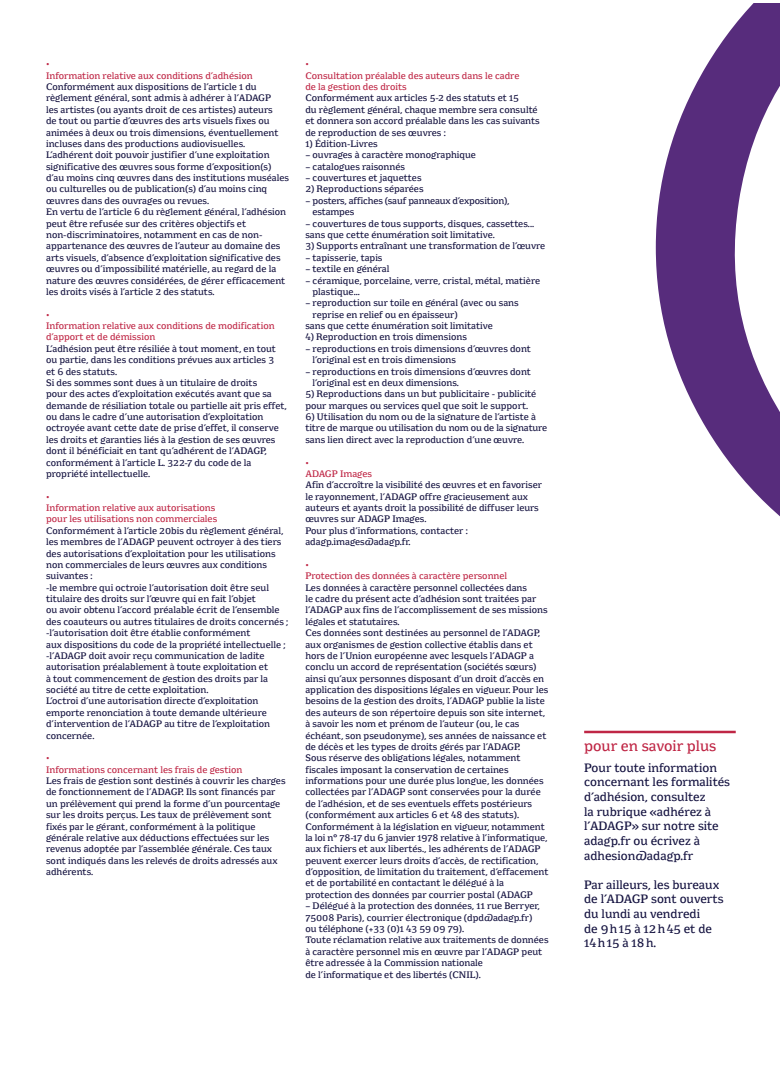
<style>
.page{position:relative;width:780px;height:1088px;background:#fff}
.page>*{position:absolute;margin:0;border:0;box-sizing:border-box;transform-origin:0 0}
.sous_titre{font:13.75px "Minuscule 5";color:#bf2645}
.texte_courant{font:11.25px/14.6px "Minuscule 5";color:#141240}
.texte_courant-2{font:8.75px/11.4px "Minuscule 5";color:#141240}
.texte_courant-3{font:8.75px/11.4px "Minuscule 5";color:#bf2645}
.texte_courant-4{font:8.75px/11.4px "Minuscule 5";letter-spacing:-.02em;color:#141240}
</style>
<div class="page">
<svg style="left:655px;top:4px;width:125px;height:513px;fill:#572c7c"></svg>
<hr style="left:584px;top:731px;width:151px;height:2px;background:#bf2645">
<p class="texte_courant-3" style="left:46px;top:58px;width:5px">•</p>
<p class="texte_courant-3" style="left:46px;top:69px;width:208px">Information relative aux conditions d’adhésion</p>
<p class="texte_courant-2" style="left:46px;top:81px;width:244px">Conformément aux dispositions de l’article 1 du règlement général, sont admis à adhérer à l’ADAGP<br>les artistes (ou ayants droit de ces artistes) auteurs<br>de tout ou partie d’œuvres des arts visuels fixes ou animées à deux ou trois dimensions, éventuellement incluses dans des productions audiovisuelles.<br>L’adhérent doit pouvoir justifier d’une exploitation significative des œuvres sous forme d’exposition(s) d’au moins cinq œuvres dans des institutions muséales ou culturelles ou de publication(s) d’au moins cinq œuvres dans des ouvrages ou revues.</p>
<p class="texte_courant-2" style="left:46px;top:206px;width:241px">En vertu de l’article 6 du règlement général, l’adhésion peut être refusée sur des critères objectifs et non-discriminatoires, notamment en cas de non&shy;appartenance des œuvres de l’auteur au domaine des arts visuels, d’absence d’exploitation significative des œuvres ou d’impossibilité matérielle, au regard de la nature des œuvres considérées, de gérer efficacement les droits visés à l’article 2 des statuts.</p>
<p class="texte_courant-3" style="left:46px;top:308px;width:5px">•</p>
<p class="texte_courant-3" style="left:46px;top:319px;width:230px">Information relative aux conditions de modification d’apport et de démission</p>
<p class="texte_courant-2" style="left:46px;top:342px;width:231px">L’adhésion peut être résiliée à tout moment, en tout ou partie, dans les conditions prévues aux articles 3 et 6 des statuts.</p>
<p class="texte_courant-2" style="left:46px;top:376px;width:242px">Si des sommes sont dues à un titulaire de droits<br>pour des actes d’exploitation exécutés avant que sa demande de résiliation totale ou partielle ait pris effet, ou dans le cadre d’une autorisation d’exploitation octroyée avant cette date de prise d’effet, il conserve les droits et garanties liés à la gestion de ses œuvres dont il bénéficiait en tant qu’adhérent de l’ADAGP, conformément à l’article L. 322-7 du code de la propriété intellectuelle.</p>
<p class="texte_courant-3" style="left:46px;top:490px;width:5px">•</p>
<p class="texte_courant-3" style="left:46px;top:501px;width:173px">Information relative aux autorisations pour les utilisations non commerciales</p>
<p class="texte_courant-2" style="left:46px;top:524px;width:239px">Conformément à l’article 20bis du règlement général, les membres de l’ADAGP peuvent octroyer à des tiers des autorisations d’exploitation pour les utilisations non commerciales de leurs œuvres aux conditions suivantes :</p>
<p class="texte_courant-2" style="left:46px;top:581px;width:244px">-le membre qui octroie l’autorisation doit être seul titulaire des droits sur l’œuvre qui en fait l’objet<br>ou avoir obtenu l’accord préalable écrit de l’ensemble des coauteurs ou autres titulaires de droits concernés ;</p>
<p class="texte_courant-2" style="left:46px;top:627px;width:241px">-l’autorisation doit être établie conformément<br>aux dispositions du code de la propriété intellectuelle ;</p>
<p class="texte_courant-2" style="left:46px;top:649px;width:223px">-l’ADAGP doit avoir reçu communication de ladite autorisation préalablement à toute exploitation et à tout commencement de gestion des droits par la société au titre de cette exploitation.</p>
<p class="texte_courant-2" style="left:46px;top:695px;width:226px">L’octroi d’une autorisation directe d’exploitation emporte renonciation à toute demande ultérieure d’intervention de l’ADAGP au titre de l’exploitation concernée.</p>
<p class="texte_courant-3" style="left:46px;top:752px;width:5px">•</p>
<p class="texte_courant-3" style="left:46px;top:763px;width:198px">Informations concernant les frais de gestion</p>
<p class="texte_courant-2" style="left:46px;top:774px;width:241px">Les frais de gestion sont destinés à couvrir les charges de fonctionnement de l’ADAGP. Ils sont financés par un prélèvement qui prend la forme d’un pourcentage sur les droits perçus. Les taux de prélèvement sont fixés par le gérant, conformément à la politique générale relative aux déductions effectuées sur les revenus adoptée par l’assemblée générale. Ces taux sont indiqués dans les relevés de droits adressés aux adhérents.</p>
<p class="texte_courant-3" style="left:305px;top:58px;width:5px">•</p>
<p class="texte_courant-3" style="left:305px;top:69px;width:215px">Consultation préalable des auteurs dans le cadre de la gestion des droits</p>
<p class="texte_courant-2" style="left:305px;top:92px;width:236px">Conformément aux articles 5-2 des statuts et 15<br>du règlement général, chaque membre sera consulté et donnera son accord préalable dans les cas suivants de reproduction de ses œuvres :</p>
<p class="texte_courant-2" style="left:305px;top:137px;width:74px">1) Édition-Livres</p>
<p class="texte_courant-2" style="left:305px;top:149px;width:172px">– ouvrages à caractère monographique</p>
<p class="texte_courant-2" style="left:305px;top:160px;width:101px">– catalogues raisonnés</p>
<p class="texte_courant-2" style="left:305px;top:172px;width:118px">– couvertures et jaquettes</p>
<p class="texte_courant-2" style="left:305px;top:183px;width:120px">2) Reproductions séparées</p>
<p class="texte_courant-4" style="left:312px;top:194px;width:198px;text-indent:-7px">– posters, affiches (sauf panneaux d’exposition), estampes</p>
<p class="texte_courant-2" style="left:305px;top:217px;width:230px">– couvertures de tous supports, disques, cassettes...</p>
<p class="texte_courant-2" style="left:305px;top:228px;width:191px">sans que cette énumération soit limitative.</p>
<p class="texte_courant-2" style="left:305px;top:240px;width:241px">3) Supports entraînant une transformation de l’œuvre</p>
<p class="texte_courant-2" style="left:305px;top:251px;width:79px">– tapisserie, tapis</p>
<p class="texte_courant-2" style="left:305px;top:263px;width:86px">– textile en général</p>
<p class="texte_courant-2" style="left:312px;top:274px;width:229px;text-indent:-7px">– céramique, porcelaine, verre, cristal, métal, matière plastique...</p>
<p class="texte_courant-2" style="left:312px;top:297px;width:208px;text-indent:-7px">– reproduction sur toile en général (avec ou sans reprise en relief ou en épaisseur)</p>
<p class="texte_courant-2" style="left:305px;top:319px;width:189px">sans que cette énumération soit limitative</p>
<p class="texte_courant-2" style="left:305px;top:331px;width:163px">4) Reproduction en trois dimensions</p>
<p class="texte_courant-2" style="left:312px;top:342px;width:220px;text-indent:-7px">– reproductions en trois dimensions d’œuvres dont l’original est en trois dimensions</p>
<p class="texte_courant-2" style="left:312px;top:365px;width:220px;text-indent:-7px">– reproductions en trois dimensions d’œuvres dont l’original est en deux dimensions.</p>
<p class="texte_courant-2" style="left:305px;top:388px;width:232px">5) Reproductions dans un but publicitaire - publicité pour marques ou services quel que soit le support.</p>
<p class="texte_courant-2" style="left:305px;top:410px;width:243px">6) Utilisation du nom ou de la signature de l’artiste à titre de marque ou utilisation du nom ou de la signature sans lien direct avec la reproduction d’une œuvre.</p>
<p class="texte_courant-3" style="left:305px;top:456px;width:5px">•</p>
<p class="texte_courant-3" style="left:305px;top:467px;width:68px">ADAGP Images</p>
<p class="texte_courant-2" style="left:305px;top:479px;width:238px">Afin d’accroître la visibilité des œuvres et en favoriser le rayonnement, l’ADAGP offre gracieusement aux auteurs et ayants droit la possibilité de diffuser leurs œuvres sur ADAGP Images.</p>
<p class="texte_courant-2" style="left:305px;top:524px;width:164px">Pour plus d’informations, contacter : adagp.images@adagp.fr.</p>
<p class="texte_courant-3" style="left:305px;top:558px;width:5px">•</p>
<p class="texte_courant-3" style="left:305px;top:570px;width:203px">Protection des données à caractère personnel</p>
<p class="texte_courant-2" style="left:305px;top:581px;width:244px">Les données à caractère personnel collectées dans<br>le cadre du présent acte d’adhésion sont traitées par l’ADAGP aux fins de l’accomplissement de ses missions légales et statutaires.</p>
<p class="texte_courant-2" style="left:305px;top:627px;width:244px">Ces données sont destinées au personnel de l’ADAGP, aux organismes de gestion collective établis dans et hors de l’Union européenne avec lesquels l’ADAGP a conclu un accord de représentation (sociétés sœurs) ainsi qu’aux personnes disposant d’un droit d’accès en application des dispositions légales en vigueur. Pour les besoins de la gestion des droits, l’ADAGP publie la liste des auteurs de son répertoire depuis son site internet, à savoir les nom et prénom de l’auteur (ou, le cas échéant, son pseudonyme), ses années de naissance et de décès et les types de droits gérés par l’ADAGP.</p>
<p class="texte_courant-2" style="left:305px;top:752px;width:240px">Sous réserve des obligations légales, notamment fiscales imposant la conservation de certaines informations pour une durée plus longue, les données collectées par l’ADAGP sont conservées pour la durée de l’adhésion, et de ses eventuels effets postérieurs (conformément aux articles 6 et 48 des statuts).</p>
<p class="texte_courant-2" style="left:305px;top:820px;width:244px">Conformément à la législation en vigueur, notamment la loi n° 78-17 du 6 janvier 1978 relative à l’informatique, aux fichiers et aux libertés., les adhérents de l’ADAGP peuvent exercer leurs droits d’accès, de rectification, d’opposition, de limitation du traitement, d’effacement et de portabilité en contactant le délégué à la protection des données par courrier postal (ADAGP</p>
<p class="texte_courant-2" style="left:305px;top:900px;width:236px">– Délégué à la protection des données, 11 rue Berryer,<br>75008 Paris), courrier électronique (dpd@adagp.fr) ou téléphone (+33 (0)1 43 59 09 79).</p>
<p class="texte_courant-2" style="left:305px;top:934px;width:245px">Toute réclamation relative aux traitements de données à caractère personnel mis en œuvre par l’ADAGP peut être adressée à la Commission nationale<br>de l’informatique et des libertés (CNIL).</p>
<p class="sous_titre" style="left:584px;top:735px;width:134px">pour en savoir plus</p>
<p class="texte_courant" style="left:584px;top:759px;width:147px">Pour toute information concernant les formalités d’adhésion, consultez<br>la rubrique «adhérez à l’ADAGP» sur notre site adagp.fr ou écrivez à adhesion@adagp.fr</p>
<p class="texte_courant" style="left:584px;top:876px;width:141px">Par ailleurs, les bureaux de l’ADAGP sont ouverts du lundi au vendredi<br>de 9 h 15 à 12 h 45 et de<br>14 h 15 à 18 h.</p>
</div>
